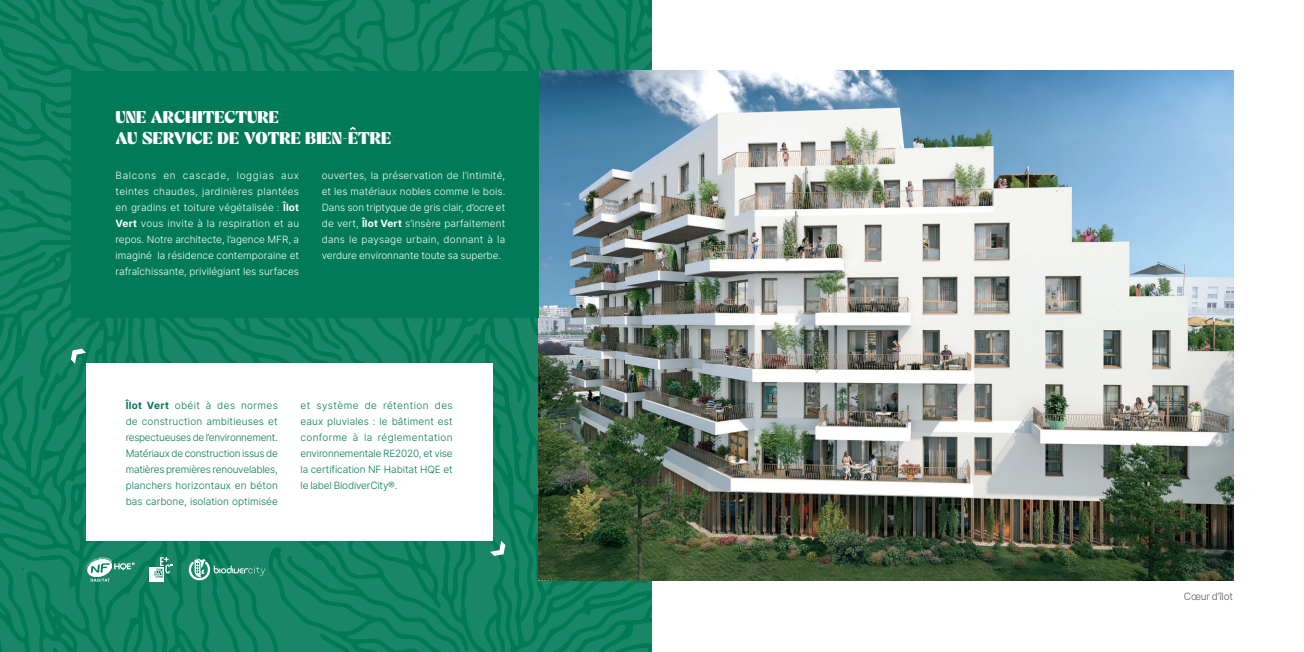
<style>
.page{position:relative;width:1304px;height:652px;background:#fff}
.page>*{position:absolute;margin:0;border:0;box-sizing:border-box;transform-origin:0 0}
.t1{font:17px "Mechta";color:#fff}
.t2{font:300 10px/16px "Inter";color:#fff;text-align:justify}
.t3{font:300 10px/16px "Inter";color:#007a57;text-align:justify}
.t4{font:300 10px "Inter";letter-spacing:-.015em;color:#57585a}
.s1{font-weight:400}
</style>
<div class="page">
<svg style="left:0;top:0;width:652px;height:652px;background:#118261"></svg>
<svg style="left:86px;top:557px;width:49px;height:25px"></svg>
<div style="left:150px;top:568px;width:14px;height:14px;background:#fff"></div>
<svg style="left:154px;top:557px;width:19px;height:21px"></svg>
<svg style="left:189px;top:557px;width:76px;height:23px;background:#3e9a7f"></svg>
<div style="left:86px;top:364px;width:406px;height:177px;background:#fff"></div>
<svg style="left:71px;top:349px;width:15px;height:15px"></svg>
<svg style="left:490px;top:541px;width:15px;height:15px"></svg>
<img style="left:539px;top:71px;width:694px;height:510px">
<div style="left:71px;top:71px;width:468px;height:246px;background:#007a57"></div>
<svg style="left:350px;top:127px;width:6px;height:3px"></svg>
<p class="t1" style="left:116px;top:110px;width:165px">UNE ARCHITECTURE</p>
<p class="t1" style="left:116px;top:130px;width:277px">AU SERVICE DE VOTRE BIEN-ETRE</p>
<p class="t2" style="left:116px;top:167px;width:185px">Balcons en cascade, loggias aux teintes chaudes, jardinières plantées en gradins et toiture végétalisée : <span class="s1">Îlot Vert</span> vous invite à la respiration et au repos. Notre architecte, l’agence MFR, a imaginé la résidence contemporaine et rafraîchissante, privilégiant les surfaces</p>
<p class="t2" style="left:322px;top:167px;width:185px">ouvertes, la préservation de l’intimité, et les matériaux nobles comme le bois.<br>Dans son triptyque de gris clair, d’ocre et de vert, <span class="s1">Îlot Vert</span> s’insère parfaitement dans le paysage urbain, donnant à la verdure environnante toute sa superbe.</p>
<p class="t3" style="left:126px;top:397px;width:154px"><span class="s1">Îlot Vert</span> obéit à des normes de construction ambitieuses et respectueuses de l’environnement.<br>Matériaux de construction issus de matières premières renouvelables, planchers horizontaux en béton bas carbone, isolation optimisée</p>
<p class="t3" style="left:301px;top:397px;width:154px">et système de rétention des eaux pluviales : le bâtiment est conforme à la réglementation environnementale RE2020, et vise la certification NF Habitat HQE et le label BiodiverCity®.</p>
<p class="t4" style="left:1184px;top:589px;width:51px">Cœur d’îlot</p>
</div>
